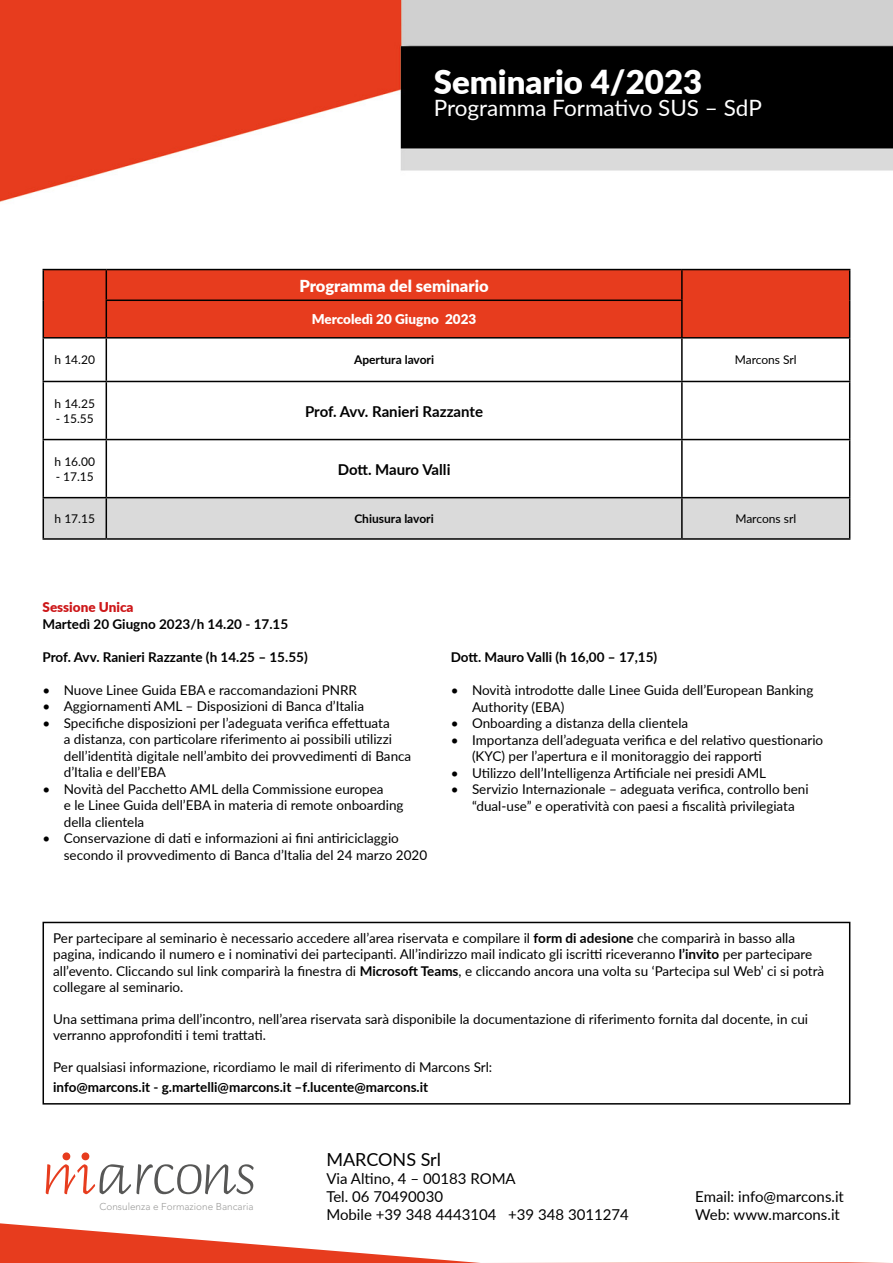
<style>
.page{position:relative;width:893px;height:1263px;background:#fff}
.page>*{position:absolute;margin:0;border:0;box-sizing:border-box;transform-origin:0 0}
.t1{font:900 33px "Lato";color:#fff}
.t2{font:22.5px "Lato";color:#fff}
.t3{font:18px "Lato";color:#000}
.t4{font:900 16.5px "Lato";color:#fff}
.t5{font:15px/18px "Lato";color:#000}
.t6{font:700 15px "Lato";color:#000}
.t7{font:13.5px/16.5px "Lato";color:#000}
.t8{font:700 13.5px "Lato";color:#000}
.t9{font:900 13.5px "Lato";color:#fff}
.t10{font:900 13.5px "Lato";color:#cd1719}
.t11{font:12px "Lato";color:#000}
.t12{font:700 12px "Lato";color:#000}
.t13{font:300 9.9px "Avenir LT Std";color:#9d9d9c}
.s1{font-weight:700}
</style>
<div class="page">
<img style="left:0;top:0;width:893px;height:1195px">
<svg style="left:46px;top:1152px;width:208px;height:42px"></svg>
<svg style="left:0;top:1223px;width:889px;height:40px"></svg>
<div style="left:44px;top:270px;width:805px;height:67px;background:#e73c1e"></div>
<div style="left:44px;top:498px;width:805px;height:40px;background:#dadada"></div>
<svg style="left:106px;top:270px;width:1px;height:29px"></svg>
<hr style="left:681px;top:270px;width:2px;height:29px;background:#000">
<hr style="left:106px;top:299px;width:577px;height:2px;background:#000">
<hr style="left:106px;top:301px;width:1px;height:36px;background:#000">
<hr style="left:681px;top:301px;width:2px;height:36px;background:#000">
<hr style="left:43px;top:337px;width:63px;height:2px;background:#000">
<hr style="left:106px;top:337px;width:576px;height:2px;background:#000">
<hr style="left:106px;top:339px;width:1px;height:42px;background:#000">
<hr style="left:682px;top:337px;width:168px;height:2px;background:#000">
<hr style="left:681px;top:339px;width:2px;height:42px;background:#000">
<hr style="left:43px;top:381px;width:63px;height:1px;background:#000">
<hr style="left:106px;top:381px;width:576px;height:1px;background:#000">
<hr style="left:106px;top:382px;width:1px;height:57px;background:#000">
<hr style="left:682px;top:381px;width:168px;height:1px;background:#000">
<hr style="left:681px;top:382px;width:2px;height:57px;background:#000">
<hr style="left:43px;top:439px;width:63px;height:1px;background:#000">
<hr style="left:106px;top:439px;width:576px;height:1px;background:#000">
<hr style="left:106px;top:440px;width:1px;height:57px;background:#000">
<hr style="left:682px;top:439px;width:168px;height:1px;background:#000">
<hr style="left:681px;top:440px;width:2px;height:57px;background:#000">
<hr style="left:43px;top:497px;width:63px;height:1px;background:#000">
<hr style="left:106px;top:497px;width:576px;height:1px;background:#000">
<hr style="left:682px;top:497px;width:168px;height:1px;background:#000">
<hr style="left:681px;top:498px;width:2px;height:40px;background:#000">
<hr style="left:106px;top:498px;width:1px;height:40px;background:#000">
<hr style="left:43px;top:269px;width:63px;height:1px;background:#000">
<hr style="left:43px;top:270px;width:1px;height:30px;background:#000">
<hr style="left:106px;top:269px;width:576px;height:1px;background:#000">
<hr style="left:682px;top:269px;width:168px;height:1px;background:#000">
<hr style="left:849px;top:270px;width:1px;height:30px;background:#000">
<hr style="left:43px;top:300px;width:1px;height:37px;background:#000">
<hr style="left:849px;top:300px;width:1px;height:37px;background:#000">
<hr style="left:43px;top:339px;width:1px;height:42px;background:#000">
<hr style="left:849px;top:339px;width:1px;height:42px;background:#000">
<hr style="left:43px;top:382px;width:1px;height:57px;background:#000">
<hr style="left:849px;top:382px;width:1px;height:57px;background:#000">
<hr style="left:43px;top:440px;width:1px;height:57px;background:#000">
<hr style="left:849px;top:440px;width:1px;height:57px;background:#000">
<hr style="left:43px;top:498px;width:1px;height:40px;background:#000">
<hr style="left:849px;top:498px;width:1px;height:40px;background:#000">
<hr style="left:43px;top:538px;width:63px;height:2px;background:#000">
<hr style="left:106px;top:538px;width:576px;height:2px;background:#000">
<hr style="left:682px;top:538px;width:168px;height:2px;background:#000">
<div style="left:43px;top:922px;width:807px;height:182px;border:2px solid #000"></div>
<h1 class="t1" style="left:434px;top:57px;width:270px">Seminario 4/2023</h1>
<h2 class="t2" style="left:434px;top:92px;width:330px">Programma Formativo SUS – SdP</h2>
<p class="t4" style="left:299px;top:273px;width:191px">Programma del seminario</p>
<p class="t9" style="left:312px;top:309px;width:166px">Mercoledì 20 Giugno 2023</p>
<p class="t11" style="left:55px;top:351px;width:42px">h 14.20</p>
<p class="t12" style="left:354px;top:351px;width:82px">Apertura lavori</p>
<p class="t11" style="left:735px;top:351px;width:64px">Marcons Srl</p>
<p class="t11" style="left:55px;top:395px;width:42px">h 14.25</p>
<p class="t11" style="left:56px;top:410px;width:40px">- 15.55</p>
<p class="t6" style="left:305px;top:400px;width:179px">Prof. Avv. Ranieri Razzante</p>
<p class="t11" style="left:55px;top:453px;width:42px">h 16.00</p>
<p class="t11" style="left:56px;top:468px;width:40px">- 17.15</p>
<p class="t6" style="left:338px;top:458px;width:114px">Dott. Mauro Valli</p>
<p class="t11" style="left:55px;top:510px;width:42px">h 17.15</p>
<p class="t12" style="left:354px;top:510px;width:81px">Chiusura lavori</p>
<p class="t11" style="left:735px;top:510px;width:62px">Marcons srl</p>
<p class="t10" style="left:43px;top:597px;width:93px">Sessione Unica</p>
<p class="t8" style="left:43px;top:614px;width:247px">Martedì 20 Giugno 2023/h 14.20 - 17.15</p>
<p class="t8" style="left:43px;top:647px;width:267px">Prof. Avv. Ranieri Razzante (h 14.25 – 15.55)</p>
<p class="t7" style="left:43px;top:681px;width:316px">• Nuove Linee Guida EBA e raccomandazioni PNRR</p>
<p class="t7" style="left:43px;top:697px;width:323px">• Aggiornamenti AML – Disposizioni di Banca d’Italia</p>
<p class="t7" style="left:64px;top:714px;width:349px;text-indent:-21px">• Specifiche disposizioni per l’adeguata verifica effettuata<br>a distanza, con particolare riferimento ai possibili utilizzi dell’identità digitale nell’ambito dei provvedimenti di Banca d’Italia e dell’EBA</p>
<p class="t7" style="left:64px;top:780px;width:341px;text-indent:-21px">• Novità del Pacchetto AML della Commissione europea<br>e le Linee Guida dell’EBA in materia di remote onboarding della clientela</p>
<p class="t7" style="left:64px;top:829px;width:365px;text-indent:-21px">• Conservazione di dati e informazioni ai fini antiriciclaggio secondo il provvedimento di Banca d’Italia del 24 marzo 2020</p>
<p class="t8" style="left:451px;top:647px;width:208px">Dott. Mauro Valli (h 16,00 – 17,15)</p>
<p class="t7" style="left:472px;top:681px;width:343px;text-indent:-21px">• Novità introdotte dalle Linee Guida dell’European Banking<br>Authority (EBA)</p>
<p class="t7" style="left:451px;top:714px;width:239px">• Onboarding a distanza della clientela</p>
<p class="t7" style="left:472px;top:731px;width:353px;text-indent:-21px">• Importanza dell’adeguata verifica e del relativo questionario (KYC) per l’apertura e il monitoraggio dei rapporti</p>
<p class="t7" style="left:451px;top:764px;width:317px">• Utilizzo dell’Intelligenza Artificiale nei presidi AML</p>
<p class="t7" style="left:451px;top:780px;width:359px;text-align:center">• Servizio Internazionale – adeguata verifica, controllo beni “dual-use” e operatività con paesi a fiscalità privilegiata</p>
<p class="t7" style="left:53px;top:929px;width:773px">Per partecipare al seminario è necessario accedere all’area riservata e compilare il <span class="s1">form di adesione</span> che comparirà in basso alla pagina, indicando il numero e i nominativi dei partecipanti. All’indirizzo mail indicato gli iscritti riceveranno <span class="s1">l’invito</span> per partecipare all’evento. Cliccando sul link comparirà la finestra di <span class="s1">Microsoft Teams</span>, e cliccando ancora una volta su ‘Partecipa sul Web’ ci si potrà collegare al seminario.</p>
<p class="t7" style="left:53px;top:1010px;width:757px">Una settimana prima dell’incontro, nell’area riservata sarà disponibile la documentazione di riferimento fornita dal docente, in cui verranno approfonditi i temi trattati.</p>
<p class="t7" style="left:53px;top:1058px;width:441px">Per qualsiasi informazione, ricordiamo le mail di riferimento di Marcons Srl:</p>
<p class="t8" style="left:53px;top:1077px;width:377px">info@marcons.it - g.martelli@marcons.it –f.lucente@marcons.it</p>
<p class="t13" style="left:100px;top:1201px;width:155px">Consulenza e Formazione Bancaria</p>
<h3 class="t3" style="left:326px;top:1147px;width:116px">MARCONS Srl</h3>
<p class="t5" style="left:326px;top:1169px;width:304px">Via Altino, 4 – 00183 ROMA<br>Tel. 06 70490030<br>Mobile +39 348 4443104 +39 348 3011274</p>
<p class="t5" style="left:695px;top:1187px;width:150px">Email: info@marcons.it<br>Web: www.marcons.it</p>
</div>
